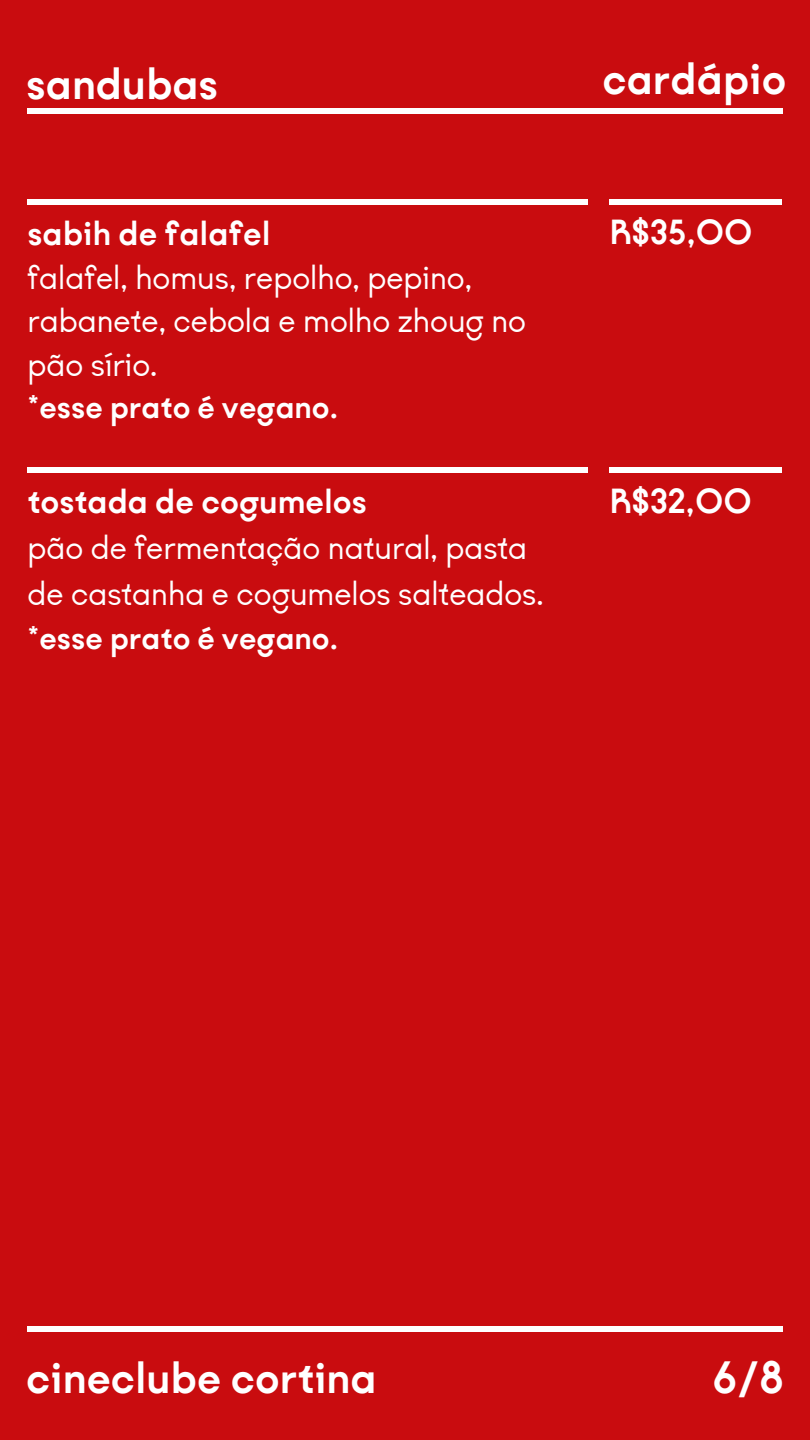
<style>
.page{position:relative;width:810px;height:1440px;background:#c90c0f}
.page>*{position:absolute;margin:0;border:0;box-sizing:border-box;transform-origin:0 0}
.t1{font:700 48.75px "Kobe";color:#fff}
.t2{font:37.5px/43.9px "Kobe";color:#fff}
.t3{font:700 37.5px "Kobe";color:#fff}
.t4{font:700 35.25px "Kobe";color:#fff}
</style>
<div class="page">
<div style="left:27px;top:199px;width:561px;height:5px;background:#fff"></div>
<div style="left:27px;top:1327px;width:756px;height:5px;background:#fff"></div>
<div style="left:609px;top:199px;width:173px;height:5px;background:#fff"></div>
<div style="left:27px;top:108px;width:756px;height:5px;background:#fff"></div>
<div style="left:27px;top:467px;width:561px;height:6px;background:#fff"></div>
<div style="left:609px;top:467px;width:173px;height:6px;background:#fff"></div>
<p class="t1" style="left:26px;top:61px;width:194px">sandubas</p>
<p class="t1" style="left:602px;top:57px;width:185px">cardápio</p>
<p class="t3" style="left:27px;top:216px;width:245px">sabih de falafel</p>
<p class="t2" style="left:27px;top:256px;width:500px">falafel, homus, repolho, pepino, rabanete, cebola e molho zhoug no pão sírio.</p>
<p class="t4" style="left:27px;top:391px;width:313px">*esse prato é vegano.</p>
<p class="t3" style="left:27px;top:484px;width:341px">tostada de cogumelos</p>
<p class="t2" style="left:27px;top:526px;width:518px;line-height:46.1px">pão de fermentação natural, pasta de castanha e cogumelos salteados.</p>
<p class="t4" style="left:27px;top:622px;width:313px">*esse prato é vegano.</p>
<p class="t3" style="left:609px;top:215px;width:145px">R$35,00</p>
<p class="t3" style="left:609px;top:484px;width:144px">R$32,00</p>
<p class="t1" style="left:26px;top:1356px;width:352px">cineclube cortina</p>
<p class="t1" style="left:713px;top:1356px;width:73px">6/8</p>
</div>
